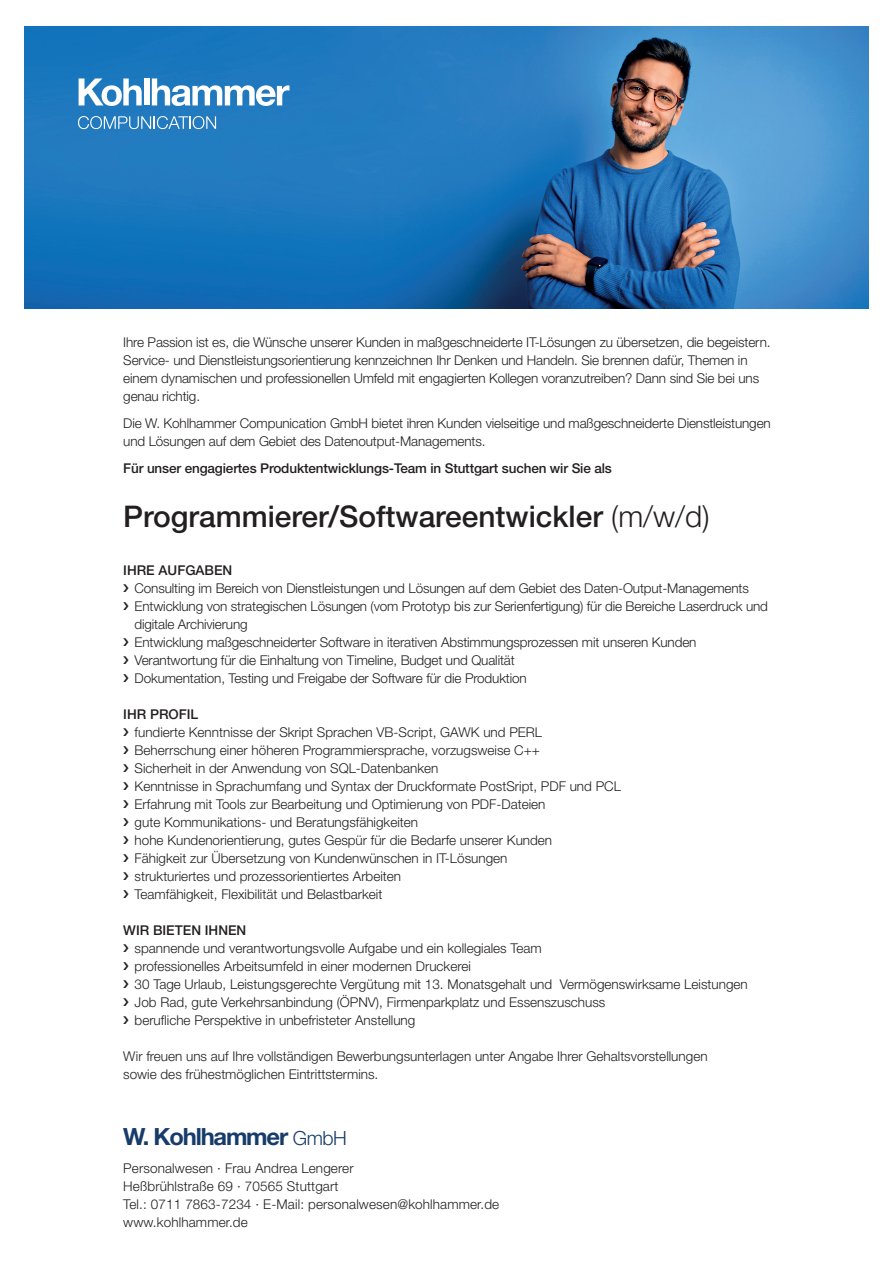
<style>
.page{position:relative;width:893px;height:1263px;background:#fff}
.page>*{position:absolute;margin:0;border:0;box-sizing:border-box;transform-origin:0 0}
.t1{font:500 29.85px "Helvetica Neue LT Pro";color:#231f20}
.t2{font:700 23.7px "Helvetica Neue LT Pro";letter-spacing:-.05em;color:#173c6a}
.t3{font:300 13.5px/18px "Helvetica Neue LT Pro";color:#231f20}
.t4{font:500 13.5px "Helvetica Neue LT Pro";letter-spacing:-.01em;color:#231f20}
.s1{font-weight:300}
.s2{font-weight:300;font-size:19.5px}
</style>
<div class="page">
<img style="left:24px;top:26px;width:845px;height:282px">
<svg style="left:79px;top:78px;width:63px;height:28px"></svg>
<div style="left:144px;top:78px;width:5px;height:27px;background:#fff"></div>
<svg style="left:152px;top:78px;width:137px;height:28px"></svg>
<svg style="left:78px;top:116px;width:138px;height:13px"></svg>
<p class="t3" style="left:123px;top:333px;width:649px">Ihre Passion ist es, die Wünsche unserer Kunden in maßgeschneiderte IT-Lösungen zu übersetzen, die begeistern.<br>Service- und Dienstleistungsorientierung kennzeichnen Ihr Denken und Handeln. Sie brennen dafür, Themen in einem dynamischen und professionellen Umfeld mit engagierten Kollegen voranzutreiben? Dann sind Sie bei uns genau richtig.</p>
<p class="t3" style="left:123px;top:414px;width:649px">Die W. Kohlhammer Compunication GmbH bietet ihren Kunden vielseitige und maßgeschneiderte Dienstleistungen und Lösungen auf dem Gebiet des Datenoutput-Managements.</p>
<p class="t4" style="left:123px;top:460px;width:490px">Für unser engagiertes Produktentwicklungs-Team in Stuttgart suchen wir Sie als</p>
<h1 class="t1" style="left:123px;top:498px;width:588px">Programmierer/Softwareentwickler <span class="s1">(m/w/d)</span></h1>
<p class="t4" style="left:123px;top:562px;width:111px">IHRE AUFGABEN</p>
<p class="t3" style="left:135px;top:579px;width:635px">Consulting im Bereich von Dienstleistungen und Lösungen auf dem Gebiet des Daten-Output-Managements Entwicklung von strategischen Lösungen (vom Prototyp bis zur Serienfertigung) für die Bereiche Laserdruck und digitale Archivierung<br>Entwicklung maßgeschneiderter Software in iterativen Abstimmungsprozessen mit unseren Kunden Verantwortung für die Einhaltung von Timeline, Budget und Qualität<br>Dokumentation, Testing und Freigabe der Software für die Produktion</p>
<p class="t4" style="left:123px;top:706px;width:77px">IHR PROFIL</p>
<p class="t3" style="left:135px;top:723px;width:488px">fundierte Kenntnisse der Skript Sprachen VB-Script, GAWK und PERL Beherrschung einer höheren Programmiersprache, vorzugsweise C++<br>Sicherheit in der Anwendung von SQL-Datenbanken<br>Kenntnisse in Sprachumfang und Syntax der Druckformate PostSript, PDF und PCL Erfahrung mit Tools zur Bearbeitung und Optimierung von PDF-Dateien<br>gute Kommunikations- und Beratungsfähigkeiten<br>hohe Kundenorientierung, gutes Gespür für die Bedarfe unserer Kunden<br>Fähigkeit zur Übersetzung von Kundenwünschen in IT-Lösungen<br>strukturiertes und prozessorientiertes Arbeiten<br>Teamfähigkeit, Flexibilität und Belastbarkeit</p>
<p class="t4" style="left:123px;top:922px;width:125px">WIR BIETEN IHNEN</p>
<p class="t3" style="left:135px;top:939px;width:615px">spannende und verantwortungsvolle Aufgabe und ein kollegiales Team<br>professionelles Arbeitsumfeld in einer modernen Druckerei<br>30 Tage Urlaub, Leistungsgerechte Vergütung mit 13. Monatsgehalt und Vermögenswirksame Leistungen Job Rad, gute Verkehrsanbindung (ÖPNV), Firmenparkplatz und Essenszuschuss<br>berufliche Perspektive in unbefristeter Anstellung</p>
<p class="t3" style="left:123px;top:1047px;width:586px">Wir freuen uns auf Ihre vollständigen Bewerbungsunterlagen unter Angabe Ihrer Gehaltsvorstellungen sowie des frühestmöglichen Eintrittstermins.</p>
<h2 class="t2" style="left:123px;top:1122px;width:225px">W. Kohlhammer <span class="s2">GmbH</span></h2>
<p class="t3" style="left:123px;top:1159px;width:377px">Personalwesen · Frau Andrea Lengerer<br>Heßbrühlstraße 69 · 70565 Stuttgart<br>Tel.: 0711 7863-7234 · E-Mail: personalwesen@kohlhammer.de www.kohlhammer.de</p>
</div>
